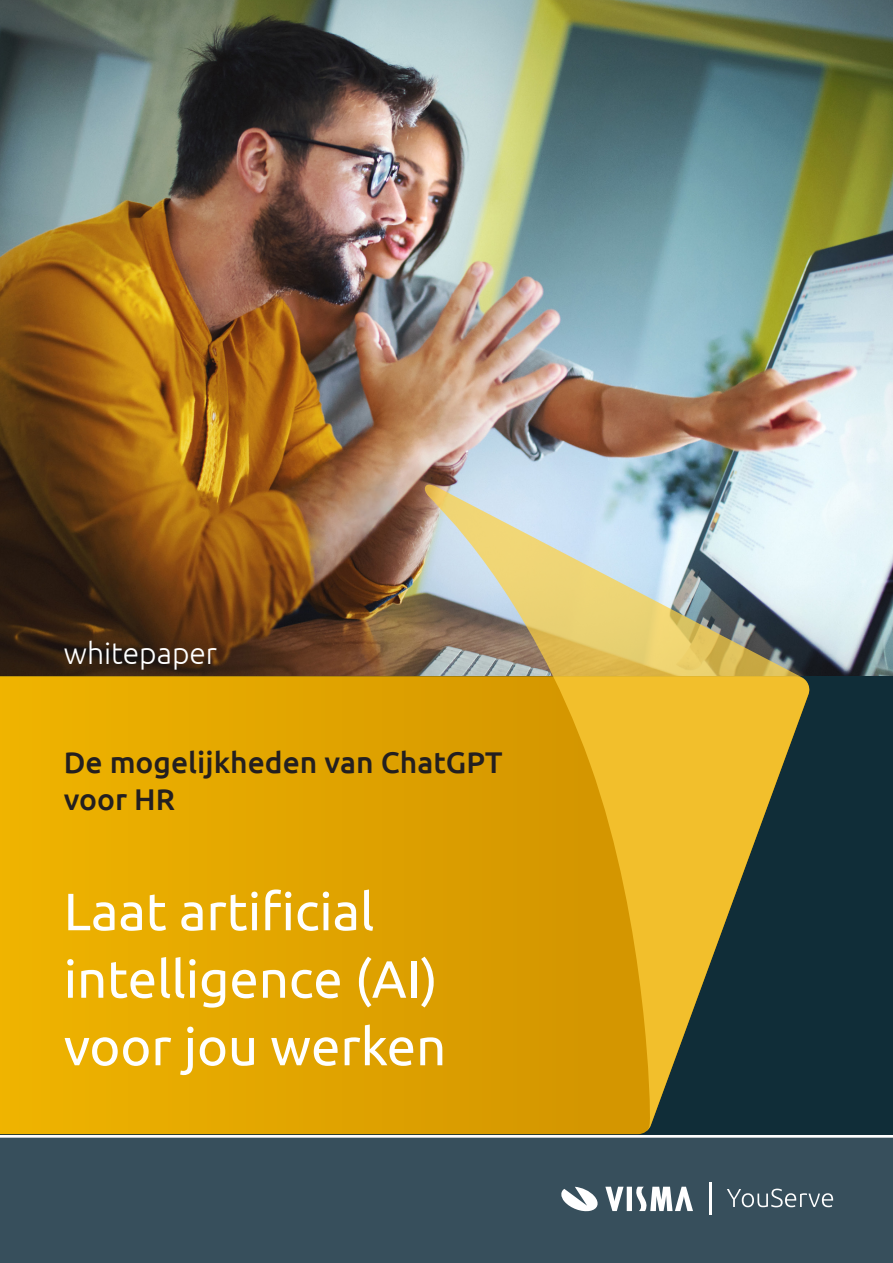
<style>
.page{position:relative;width:893px;height:1263px;background:#fff}
.page>*{position:absolute;margin:0;border:0;box-sizing:border-box;transform-origin:0 0}
.t1{font:52.5px "Ubuntu";color:#fff}
.t2{font:500 30px "Ubuntu";color:#231f20}
.PLAT{font:300 30px "Ubuntu";color:#fff}
</style>
<div class="page">
<div style="left:0;top:1137px;width:893px;height:126px;background:#374f5c"></div>
<hr style="left:0;top:1135px;width:893px;height:3px;background:#fff">
<img style="left:0;top:0;width:893px;height:676px">
<div style="left:0;top:676px;width:893px;height:458px;background:#102d38"></div>
<svg style="left:0;top:676px;width:647px;height:458px;background:#e5a900"></svg>
<svg style="left:423px;top:485px;width:387px;height:646px;background:#b99d42"></svg>
<svg style="left:561px;top:1187px;width:132px;height:25px"></svg>
<svg style="left:727px;top:1188px;width:106px;height:19px"></svg>
<hr style="left:709px;top:1183px;width:2px;height:32px;background:#fff">
<p class="PLAT" style="left:64px;top:636px;width:155px">whitepaper</p>
<p class="t2" style="left:64px;top:743px;width:440px">De mogelijkheden van ChatGPT</p>
<p class="t2" style="left:64px;top:781px;width:113px">voor HR</p>
<p class="t1" style="left:64px;top:880px;width:312px">Laat artificial</p>
<p class="t1" style="left:64px;top:947px;width:375px">intelligence (AI)</p>
<p class="t1" style="left:64px;top:1015px;width:384px">voor jou werken</p>
</div>
